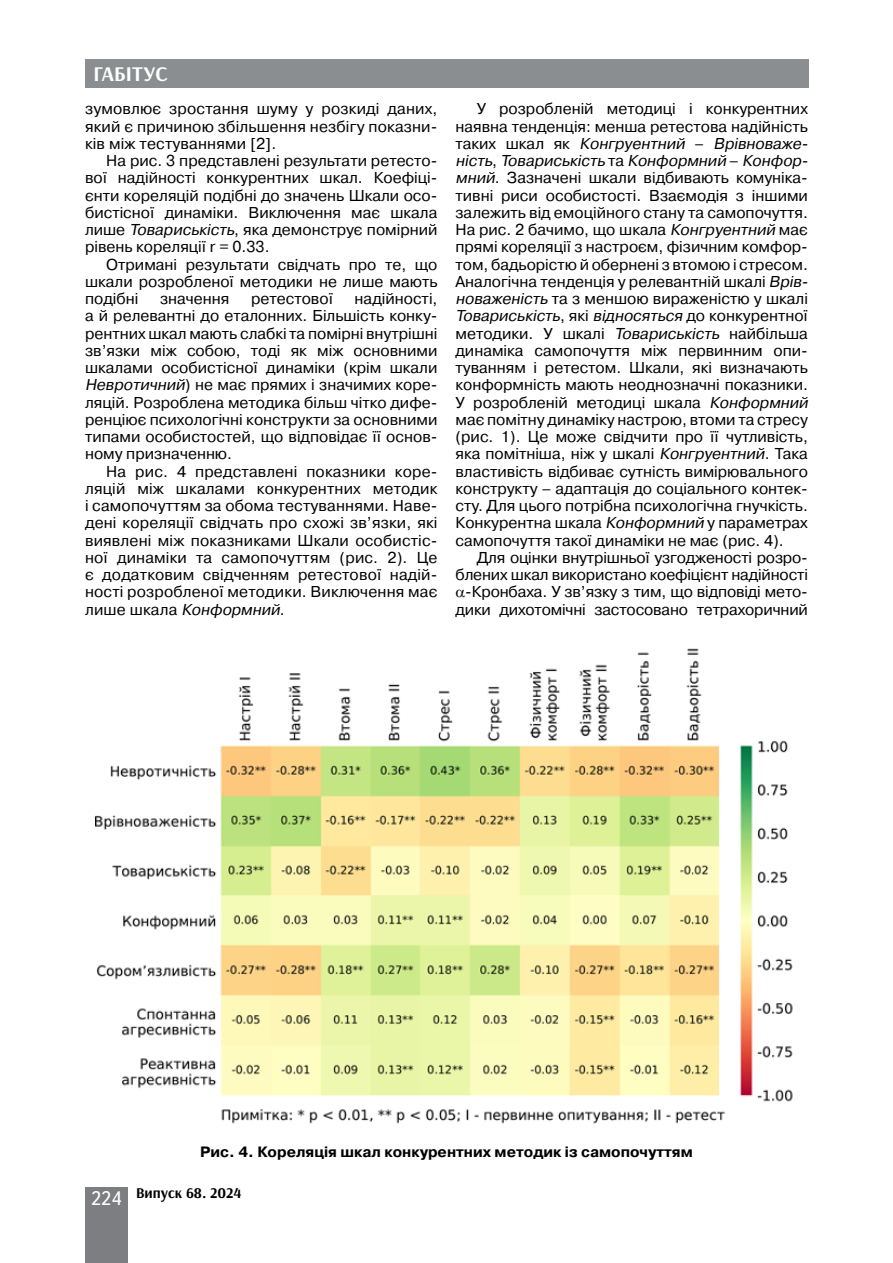
<style>
.page{position:relative;width:893px;height:1263px;background:#fff}
.page>*{position:absolute;margin:0;border:0;box-sizing:border-box;transform-origin:0 0}
.t1{font:700 21px "Arsenal";color:#fff}
.t2{font:15.75px/17.2px "Pragmatica C";color:#000;text-align:justify}
.t3{font:700 15px "Pragmatica C";color:#000}
.t4{font:700 15px "Arsenal";color:#000}
.s1{font-style:italic}
.s2{font-family:"Ukrainian Text";font-weight:400;font-size:19.5px;color:#fff}
</style>
<div class="page">
<div style="left:85px;top:59px;width:723px;height:29px;background:#8b8e90"></div>
<div style="left:85px;top:1186px;width:43px;height:76px;background:#7d7e81"></div>
<img style="left:96px;top:648px;width:697px;height:476px">
<h1 class="t1" style="left:94px;top:61px;width:76px">ГАБІТУС</h1>
<p class="t2" style="left:85px;top:100px;width:354px">зумовлює зростання шуму у розкиді даних, який є причиною збільшення незбігу показни&shy;ків між тестуваннями [2].</p>
<p class="t2" style="left:85px;top:152px;width:354px;text-indent:21px">На рис. 3 представлені результати ретесто&shy;вої надійності конкурентних шкал. Коефіці&shy;єнти кореляцій подібні до значень Шкали осо&shy;бистісної динаміки. Виключення має шкала лише <span class="s1">Товариськість</span>, яка демонструє помірний рівень кореляції r = 0.33.</p>
<p class="t2" style="left:85px;top:256px;width:354px;text-indent:21px">Отримані результати свідчать про те, що шкали розробленої методики не лише мають подібні</p>
<p class="t2" style="left:85px;top:290px;width:354px;text-indent:270px">надійності, а й релевантні до еталонних. Більшість конку&shy;рентних шкал мають слабкі та помірні внутрішні зв’язки між собою, тоді як між основними шкалами особистісної динаміки (крім шкали <span class="s1">Невротичний</span>) не має прямих і значимих коре&shy;ляцій. Розроблена методика більш чітко дифе&shy;ренціює психологічні конструкти за основними типами особистостей, що відповідає її основ&shy;ному призначенню.</p>
<p class="t2" style="left:85px;top:463px;width:354px;text-indent:21px">На рис. 4 представлені показники коре&shy;ляцій між шкалами конкурентних методик і самопочуттям за обома тестуваннями. Наве&shy;дені кореляції свідчать про схожі зв’язки, які виявлені між показниками Шкали особистіс&shy;ної динаміки та самопочуттям (рис. 2). Це є додатковим свідченням ретестової надій&shy;ності розробленої методики. Виключення має л и ш е ш кал а <span class="s1">Конформний</span>.</p>
<p class="t2" style="left:160px;top:290px;width:71px">значення</p>
<p class="t2" style="left:251px;top:290px;width:83px">ретестової</p>
<p class="t2" style="left:455px;top:100px;width:357px;text-align:left;text-indent:21px">У розробленій методиці і конкурентних наявна тенденція: менша ретестова надійність та к и х ш кал я к <span class="s1">Конгруентний</span> – <span class="s1">Врівноваже&shy;ність</span>, <span class="s1">Товариськість</span> т а <span class="s1">Конформний</span> – <span class="s1">Конфор&shy;мний</span>. Зазначені шкали відбивають комуніка&shy;тивні риси особистості. Взаємодія з іншими залежить від емоційного стану та самопочуття.<br>На рис. 2 бачимо, що шкала <span class="s1">Конгруентний</span> має прямі кореляції з настроєм, фізичним комфор&shy;том, бадьорістю й обернені з втомою і стресом.<br>Аналогічна тенденція у релевантній шкалі <span class="s1">Врів&shy;новаженість</span> та з меншою вираженістю у шкалі <span class="s1">Товариськість</span>, я к і <span class="s1">відносяться</span> до ко н ку р е н т н о ї методики. У шкалі <span class="s1">Товариськість</span> найбільша динаміка самопочуття між первинним опи&shy;туванням і ретестом. Шкали, які визначають конформність мають неоднозначні показники.<br>У розробленій методиці шкала <span class="s1">Конформний </span>має помітну динаміку настрою, втоми та стресу (рис. 1). Це може свідчити про її чутливість, яка помітніша, ніж у шкалі <span class="s1">Конгруентний</span>. Така властивість відбиває сутність вимірювального конструкту – адаптація до соціального контек&shy;сту. Для цього потрібна психологічна гнучкість.<br>Конкурентна шкала <span class="s1">Конформний</span> у параметрах самопочуття такої динаміки не має (рис. 4).</p>
<p class="t2" style="left:455px;top:549px;width:354px;text-align:right">Для оцінки внутрішньої узгодженості розро&shy;блених шкал використано коефіцієнт надійності -Кронбаха. У зв’язку з тим, що відповіді мето&shy;дики дихотомічні застосовано тетрахоричний</p>
<p class="t3" style="left:200px;top:1143px;width:494px">Рис. 4. Кореляція шкал конкурентних методик із самопочуттям</p>
<p class="t4" style="left:91px;top:1183px;width:152px"><span class="s2">224</span> Випуск 68. 2024</p>
</div>
